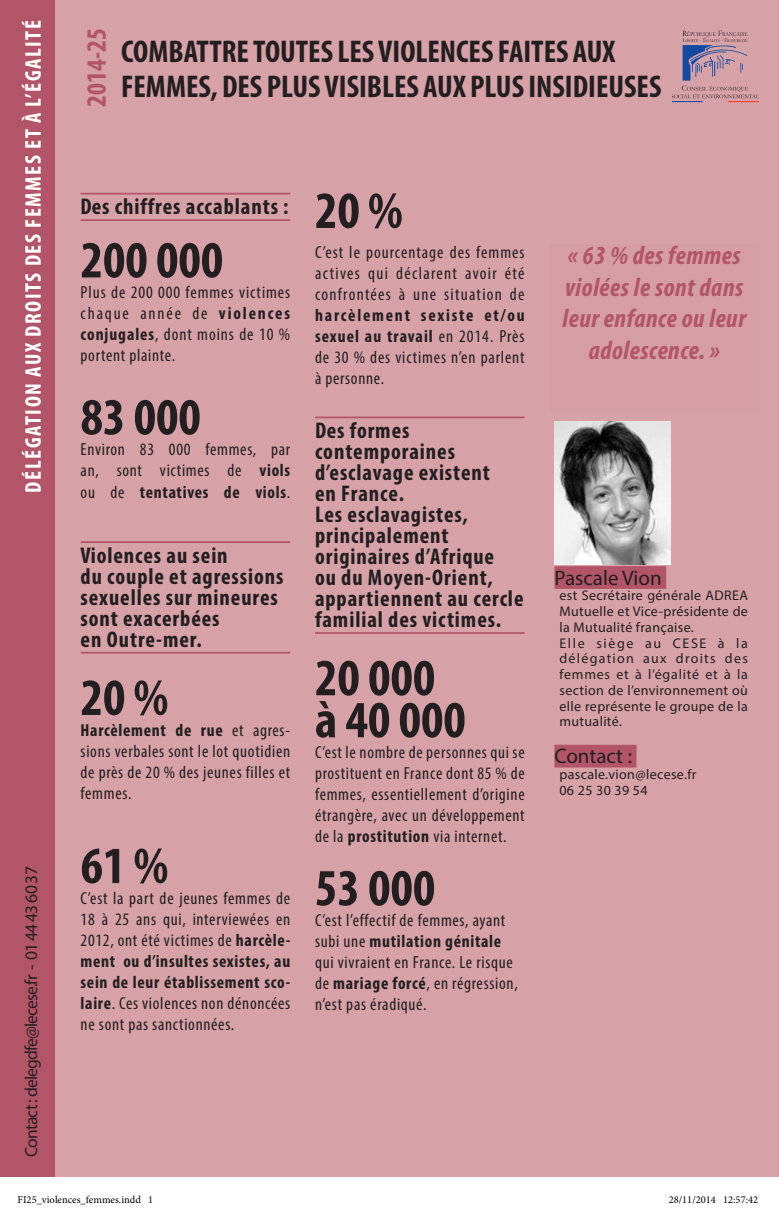
<style>
.page{position:relative;width:779px;height:1208px;background:#fff}
.page>*{position:absolute;margin:0;border:0;box-sizing:border-box;transform-origin:0 0}
.chiffre{font:700 condensed 52.5px/42px "Myriad Pro";color:#231f20}
.Titre_sur_4_et_5_lig{font:700 condensed 31.5px/35px "Myriad Pro";color:#231f20}
.t1{font:700 condensed 28px "Myriad Pro";color:#b35569}
.encadré_chiffres_clé{font:italic 700 condensed 26.25px/31.5px "Myriad Pro";letter-spacing:.02em;color:#b35569;text-align:center}
.proposition_gros_tit{font:700 condensed 22.75px/21px "Myriad Pro";letter-spacing:.04em;color:#231f20}
.denomination_section{font:700 condensed 22.75px "Myriad Pro";letter-spacing:.07em;color:#fff}
.rapporteur{font:21px "Myriad Pro";color:#231f20}
.chiffre-2{font:condensed 17.5px/21px "Myriad Pro";letter-spacing:.04em;color:#231f20;text-align:justify}
.constat_alinéa_lettr{font:condensed 17.5px/21px "Myriad Pro";letter-spacing:.055em;color:#231f20;text-align:justify}
.contact_section_donn{font:17.5px "Myriad Pro";letter-spacing:-.05em;color:#231f20}
.contact_section_donn-2{font:14px/15.8px "Myriad Pro";letter-spacing:.025em;color:#231f20;text-align:justify}
.t2{font:10.5px "Minion Pro";color:#000}
.s1{font-weight:700}
</style>
<div class="page">
<div style="left:55px;top:0;width:724px;height:1176px;background:#d6a1a7"></div>
<hr style="left:673px;top:101px;width:30px;height:1px;background:#114aa0">
<hr style="left:728px;top:101px;width:31px;height:1px;background:#ef3e22">
<svg style="left:673px;top:31px;width:86px;height:67px;background:#b791a0"></svg>
<hr style="left:81px;top:193px;width:209px;height:1px;background:#b35569">
<hr style="left:81px;top:219px;width:209px;height:2px;background:#b35569">
<hr style="left:81px;top:541px;width:209px;height:2px;background:#b35569">
<hr style="left:81px;top:651px;width:209px;height:2px;background:#b35569">
<hr style="left:315px;top:416px;width:210px;height:2px;background:#b35569">
<hr style="left:315px;top:632px;width:210px;height:1px;background:#b35569">
<div style="left:554px;top:566px;width:112px;height:23px;background:#b35569"></div>
<div style="left:554px;top:744px;width:82px;height:23px;background:#b35569"></div>
<img style="left:554px;top:421px;width:116px;height:143px">
<div style="left:0;top:0;width:55px;height:1176px;background:#b35569"></div>
<div style="left:549px;top:244px;width:210px;height:167px;background:#d59ea5"></div>
<p class="denomination_section" style="left:19px;top:492px;width:474px;rotate:-90deg">DÉLÉGATION AUX DROITS DES FEMMES ET À L’ÉGALITÉ</p>
<p class="contact_section_donn" style="left:20px;top:1156px;width:291px;rotate:-90deg">Contact : delegdfe@lecese.fr - 01 44 43 60 37</p>
<p class="t1" style="left:79px;top:107px;width:80px;rotate:-90deg">2014-25</p>
<p class="Titre_sur_4_et_5_lig" style="left:121px;top:33px;width:542px">COMBATTRE TOUTES LES VIOLENCES FAITES AUX<br>FEMMES, DES PLUS VISIBLES AUX PLUS INSIDIEUSES</p>
<p class="proposition_gros_tit" style="left:81px;top:196px;width:209px">Des chiffres accablants :</p>
<p class="chiffre" style="left:81px;top:238px;width:144px">200 000</p>
<p class="constat_alinéa_lettr" style="left:81px;top:282px;width:211px">Plus de 200 000 femmes victimes chaque année de <span class="s1">violences conjugales</span>, dont moins de 10 % portent plainte.</p>
<p class="chiffre" style="left:81px;top:395px;width:122px">83 000</p>
<p class="chiffre-2" style="left:81px;top:439px;width:211px">Environ 83 000 femmes, par an, sont victimes de <span class="s1">viols </span>ou de <span class="s1">tentatives de viols</span>.</p>
<p class="proposition_gros_tit" style="left:81px;top:544px;width:204px">Violences au sein<br>du couple et agressions sexuelles sur mineures sont exacerbées<br>en Outre-mer.</p>
<p class="chiffre" style="left:81px;top:675px;width:89px">20 %</p>
<p class="chiffre-2" style="left:81px;top:719px;width:211px"><span class="s1">Harcèlement de rue</span> et agres&shy;sions verbales sont le lot quotidien de près de 20 % des jeunes filles et femmes.</p>
<p class="chiffre" style="left:81px;top:843px;width:89px">61 %</p>
<p class="chiffre-2" style="left:81px;top:887px;width:211px">C’est la part de jeunes femmes de 18 à 25 ans qui, interviewées en 2012, ont été victimes de <span class="s1">harcèle&shy;ment ou d’insultes sexistes, au sein de leur établissement sco&shy;laire</span>. Ces violences non dénoncées ne sont pas sanctionnées.</p>
<p class="chiffre" style="left:315px;top:188px;width:89px">20 %</p>
<p class="constat_alinéa_lettr" style="left:315px;top:241px;width:211px">C’est le pourcentage des femmes actives qui déclarent avoir été confrontées à une situation de <span class="s1">harcèlement sexiste et/ou sexuel au travail</span> en 2014. Près de 30 % des victimes n’en parlent à personne.</p>
<p class="proposition_gros_tit" style="left:315px;top:419px;width:210px">Des formes contemporaines d’esclavage existent<br>en France.<br>Les esclavagistes, principalement originaires d’Afrique<br>ou du Moyen-Orient, appartiennent au cercle familial des victimes.</p>
<p class="chiffre" style="left:315px;top:655px;width:152px">20 000 à 40 000</p>
<p class="chiffre-2" style="left:315px;top:741px;width:211px">C’est le nombre de personnes qui se prostituent en France dont 85 % de femmes, essentiellement d’origine étrangère, avec un développement de la <span class="s1">prostitution</span> via internet.</p>
<p class="chiffre" style="left:315px;top:865px;width:122px">53 000</p>
<p class="chiffre-2" style="left:315px;top:909px;width:204px;text-align:left">C’est l’effectif de femmes, ayant subi une <span class="s1">mutilation génitale </span>qui vivraient en France. Le risque de <span class="s1">mariage forcé</span>, en régression, n’est pas éradiqué.</p>
<p class="encadré_chiffres_clé" style="left:562px;top:239px;width:185px">« 63 % des femmes violées le sont dans leur enfance ou leur adolescence. »</p>
<p class="rapporteur" style="left:554px;top:564px;width:109px">Pascale Vion</p>
<p class="contact_section_donn-2" style="left:559px;top:587px;width:190px">est Secrétaire générale ADREA Mutuelle et Vice-présidente de la Mutualité française.</p>
<p class="contact_section_donn-2" style="left:559px;top:634px;width:190px">Elle siège au CESE à la délégation aux droits des femmes et à l’égalité et à la section de l’environnement où elle représente le groupe de la mutualité.</p>
<p class="rapporteur" style="left:554px;top:743px;width:79px">Contact :</p>
<p class="contact_section_donn-2" style="left:559px;top:766px;width:138px">pascale.vion@lecese.fr</p>
<p class="contact_section_donn-2" style="left:559px;top:781px;width:90px">06 25 30 39 54</p>
<p class="t2" style="left:18px;top:1192px;width:137px">FI25_violences_femmes.indd 1</p>
<p class="t2" style="left:669px;top:1192px;width:91px">28/11/2014 12:57:42</p>
</div>
